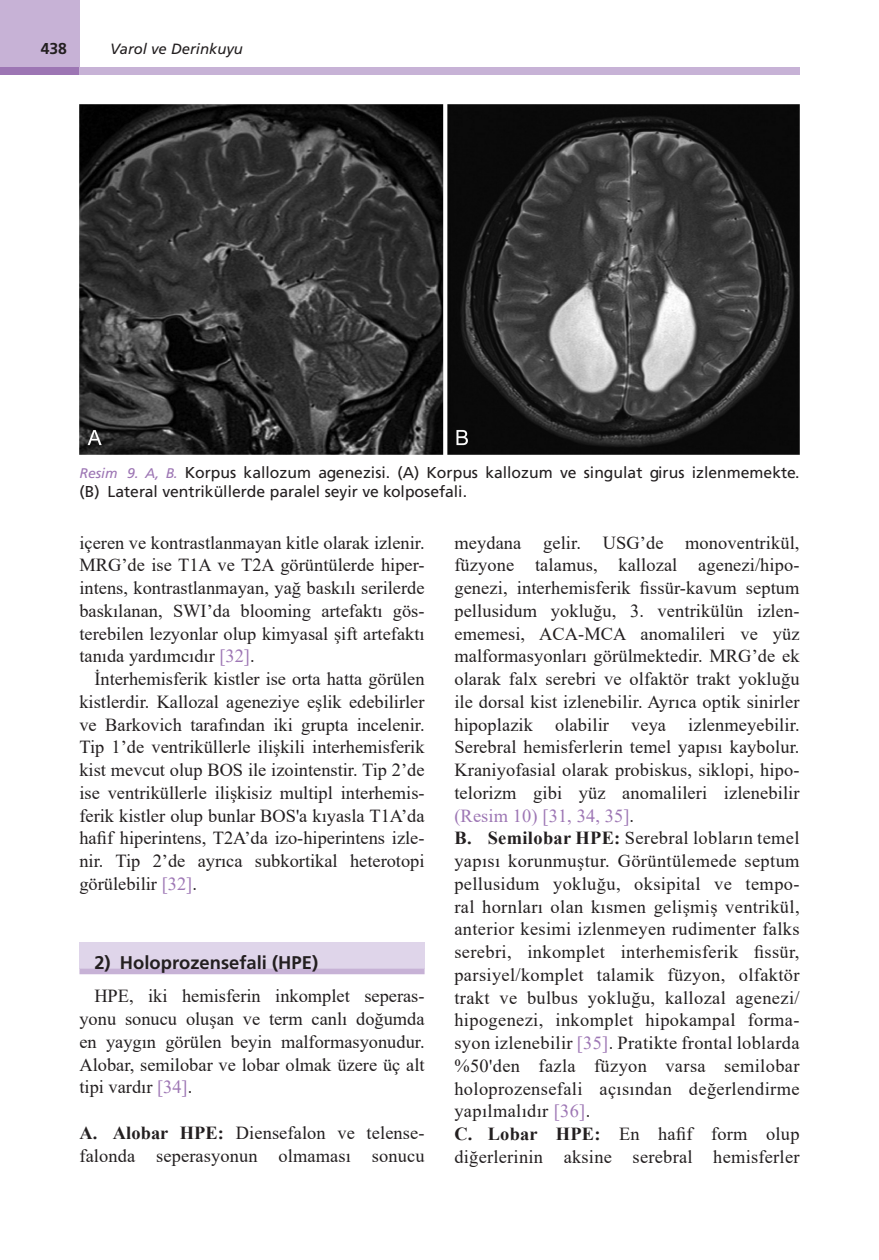
<style>
.page{position:relative;width:879px;height:1260px;background:#fff}
.page>*{position:absolute;margin:0;border:0;box-sizing:border-box;transform-origin:0 0}
.t1{font:18.38px/22.8px "Times New Roman";letter-spacing:.005em;color:#231f20;text-align:justify}
.t2{font:18.38px "Frutiger Bold Tr";color:#231f20}
.t3{font:15.75px/19.2px "Frutiger Normal Tr";color:#231f20}
.t4{font:15.75px "Frutiger Bold Tr";color:#231f20}
.t5{font:14.88px "Frutiger Italic Tr";color:#231f20}
.s1{font-family:"Frutiger Italic Tr";font-size:14px;color:#9d76b4}
.s2{color:#9d76b4}
.s3{font-weight:700}
</style>
<div class="page">
<div style="left:0;top:0;width:79px;height:68px;background:#c7b2d6"></div>
<div style="left:0;top:68px;width:79px;height:7px;background:#9d76b4"></div>
<div style="left:79px;top:68px;width:720px;height:7px;background:#c7b2d6"></div>
<div style="left:79px;top:942px;width:345px;height:27px;background:#dfd5ea"></div>
<div style="left:79px;top:969px;width:345px;height:5px;background:#c7b2d6"></div>
<img style="left:79px;top:105px;width:720px;height:350px">
<p class="t4" style="left:41px;top:39px;width:28px">438</p>
<p class="t5" style="left:110px;top:40px;width:134px">Varol ve Derinkuyu</p>
<p class="t3" style="left:79px;top:463px;width:721px"><span class="s1">Resim 9. A, B.</span> Korpus kallozum agenezisi. (A) Korpus kallozum ve singulat girus izlenmemekte. (B) Lateral ventriküllerde paralel seyir ve kolposefali.</p>
<p class="t1" style="left:79px;top:531px;width:346px">içeren ve kontrastlanmayan kitle olarak izlenir.<br>MRG’de ise T1A ve T2A görüntülerde hiper&shy;intens, kontrastlanmayan, yağ baskılı serilerde baskılanan, SWI’da blooming artefaktı gös&shy;terebilen lezyonlar olup kimyasal şift artefaktı tanıda yardımcıdır <span class="s2">[32]</span>.</p>
<p class="t1" style="left:79px;top:667px;width:346px;text-indent:15px">İnterhemisferik kistler ise orta hatta görülen kistlerdir. Kallozal ageneziye eşlik edebilirler ve Barkovich tarafından iki grupta incelenir.<br>Tip 1’de ventriküllerle ilişkili interhemisferik kist mevcut olup BOS ile izointenstir. Tip 2’de ise ventriküllerle ilişkisiz multipl interhemis&shy;ferik kistler olup bunlar BOS'a kıyasla T1A’da hafif hiperintens, T2A’da izo-hiperintens izle&shy;nir. Tip 2’de ayrıca subkortikal heterotopi görülebilir <span class="s2">[32]</span>.</p>
<p class="t2" style="left:94px;top:951px;width:225px">2) Holoprozensefali (HPE)</p>
<p class="t1" style="left:79px;top:984px;width:346px;text-indent:15px">HPE, iki hemisferin inkomplet seperas&shy;yonu sonucu oluşan ve term canlı doğumda en yaygın görülen beyin malformasyonudur.<br>Alobar, semilobar ve lobar olmak üzere üç alt tipi vardır <span class="s2">[34]</span>.</p>
<p class="t1" style="left:79px;top:1121px;width:346px"><span class="s3">A. Alobar HPE:</span> Diensefalon ve telense&shy;falonda seperasyonun olmaması sonucu</p>
<p class="t1" style="left:454px;top:531px;width:346px;text-align:left">meydana gelir. USG’de monoventrikül, füzyone talamus, kallozal agenezi/hipo&shy;genezi, interhemisferik fissür-kavum septum pellusidum yokluğu, 3. ventrikülün izlen&shy;ememesi, ACA-MCA anomalileri ve yüz malformasyonları görülmektedir. MRG’de ek olarak falx serebri ve olfaktör trakt yokluğu ile dorsal kist izlenebilir. Ayrıca optik sinirler hipoplazik olabilir veya izlenmeyebilir.<br>Serebral hemisferlerin temel yapısı kaybolur.<br>Kraniyofasial olarak probiskus, siklopi, hipo&shy;telorizm gibi yüz anomalileri izlenebilir <span class="s2">(Resim 10) [31, 34, 35]</span>.<br><span class="s3">B. Semilobar HPE:</span> Serebral lobların temel yapısı korunmuştur. Görüntülemede septum pellusidum yokluğu, oksipital ve tempo&shy;ral hornları olan kısmen gelişmiş ventrikül, anterior kesimi izlenmeyen rudimenter falks serebri, inkomplet interhemisferik fissür, parsiyel/komplet talamik füzyon, olfaktör trakt ve bulbus yokluğu, kallozal agenezi/ hipogenezi, inkomplet hipokampal forma&shy;syon izlenebilir <span class="s2">[35]</span>. Pratikte frontal loblarda %50'den fazla füzyon varsa semilobar holoprozensefali açısından değerlendirme yapılmalıdır <span class="s2">[36]</span>.<br><span class="s3">C. Lobar HPE:</span> En hafif form olup diğerlerinin aksine serebral hemisferler</p>
</div>
